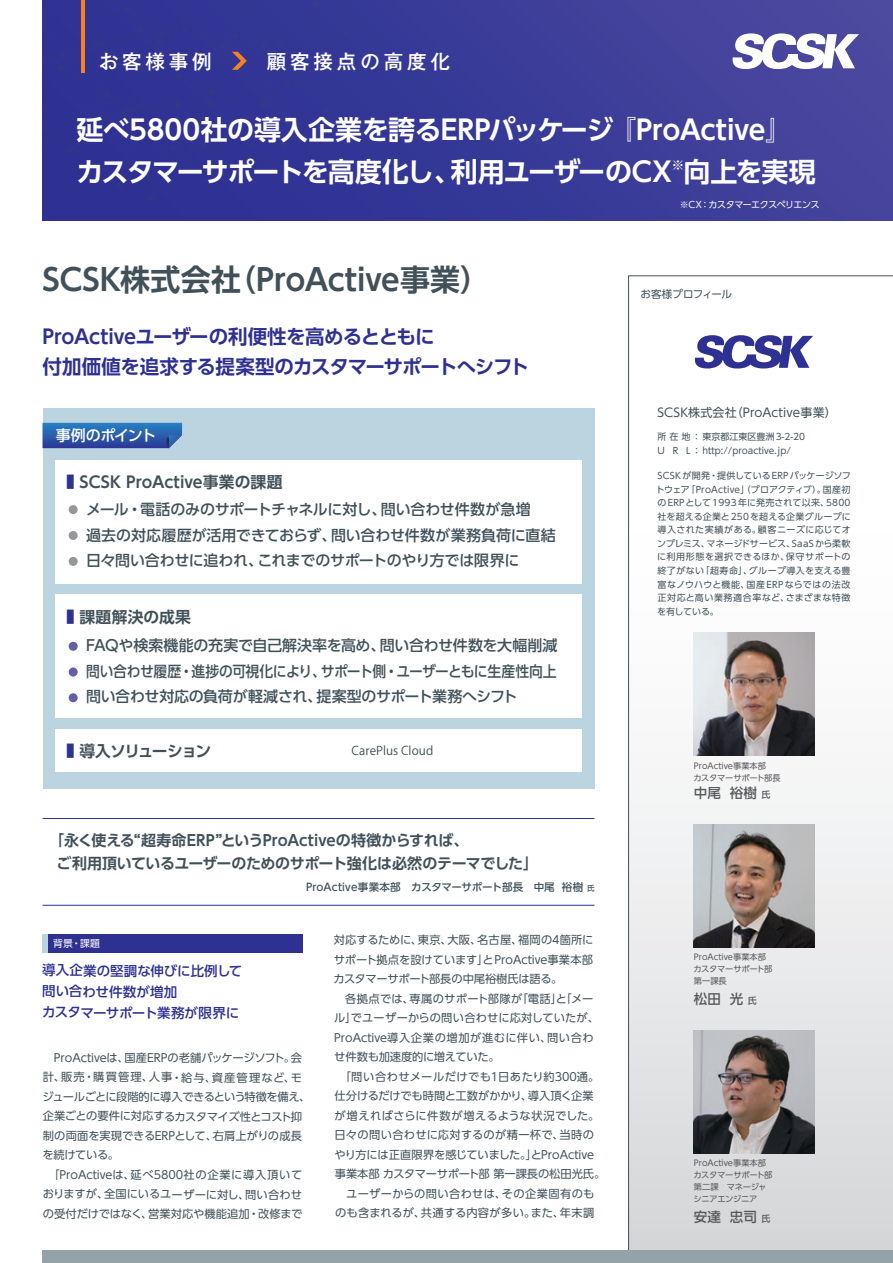
<style>
.page{position:relative;width:893px;height:1263px;background:#fff}
.page>*{position:absolute;margin:0;border:0;box-sizing:border-box;transform-origin:0 0}
.t1{font:700 30px "UD Shin Go Pr 6 N De";letter-spacing:-.005em;color:#425159}
.t2{font:700 27px/42px "UD Shin Go Pr 6 N De";letter-spacing:-.02em;color:#fff}
.t3{font:700 19.5px/30px "UD Shin Go Pr 6 N De";letter-spacing:-.025em;color:#2e3092}
.t4{font:500 19.5px "Gothic MB101 Pr 6 N";letter-spacing:.2em;color:#fff}
.t5{font:700 15.75px "UD Shin Go Pr 6 N De";color:#425159}
.t6{font:700 15.75px "UD Shin Go Pr 6 N De";letter-spacing:-.095em;color:#425159}
.t7{font:500 15px/25.5px "UD Shin Go Pr 6 N";letter-spacing:-.02em;color:#425159}
.t8{font:700 15px/22.5px "UD Shin Go Pr 6 N De";letter-spacing:-.015em;color:#425159}
.t9{font:500 15px "UD Shin Go Pr 6 N";letter-spacing:-.06em;color:#fff}
.t10{font:500 13.5px/21px "UD Shin Go Pr 6 N";letter-spacing:-.01em;color:#2e3092}
.t11{font:500 13.5px "UD Shin Go Pr 6 N";color:#57585a}
.t12{font:12px "UD Shin Go Pr 6 N";letter-spacing:.01em;color:#425159}
.t13{font:12px "Koz Go Pr 6 N";letter-spacing:.005em;color:#425159}
.t14{font:11.25px/19.5px "UD Shin Go Pr 6 N";letter-spacing:-.005em;color:#425159}
.t15{font:500 10.5px "UD Shin Go Pr 6 N";letter-spacing:.005em;color:#425159}
.t16{font:10.5px "UD Shin Go Pr 6 N";letter-spacing:-.025em;color:#425159}
.t17{font:9.75px "UD Shin Go Pr 6 N";color:#fff}
.t18{font:9px/13.5px "UD Shin Go Pr 6 N";letter-spacing:.01em;color:#425159;text-align:justify}
.t19{font:9px "UD Shin Go Pr 6 N";letter-spacing:-.04em;color:#fff}
.t20{font:8.25px/12px "UD Shin Go Pr 6 N";color:#57585a}
.s1{font-size:16.5px;color:#2e3092}
.s2{font-size:7.5px}
.s3{font-size:9px}
</style>
<div class="page">
<div style="left:43px;top:408px;width:551px;height:380px;background:#bbd4df"></div>
<div style="left:55px;top:730px;width:526px;height:42px;background:#fff"></div>
<hr style="left:43px;top:818px;width:551px;height:1px;background:#2e3092">
<hr style="left:43px;top:905px;width:551px;height:1px;background:#2e3092">
<svg style="left:628px;top:275px;width:265px;height:975px"></svg>
<div style="left:42px;top:934px;width:261px;height:18px;background:#2e3092"></div>
<div style="left:42px;top:934px;width:6px;height:18px;background:#bbd4df"></div>
<div style="left:55px;top:460px;width:526px;height:123px;background:#fff"></div>
<div style="left:69px;top:505px;width:9px;height:9px;background:#95979a;border-radius:50%"></div>
<div style="left:69px;top:531px;width:9px;height:9px;background:#95979a;border-radius:50%"></div>
<div style="left:69px;top:557px;width:9px;height:9px;background:#95979a;border-radius:50%"></div>
<div style="left:55px;top:595px;width:526px;height:123px;background:#fff"></div>
<div style="left:69px;top:642px;width:9px;height:9px;background:#625ea9;border-radius:50%"></div>
<div style="left:69px;top:667px;width:9px;height:9px;background:#625ea9;border-radius:50%"></div>
<div style="left:69px;top:693px;width:9px;height:9px;background:#625ea9;border-radius:50%"></div>
<svg style="left:43px;top:423px;width:139px;height:25px"></svg>
<div style="left:43px;top:0;width:850px;height:220px;background:linear-gradient(to right,#292d90,#47469d)"></div>
<svg style="left:731px;top:33px;width:128px;height:36px"></svg>
<div style="left:43px;top:0;width:316px;height:202px;background:#313493"></div>
<div style="left:43px;top:1250px;width:850px;height:13px;background:#94a2aa"></div>
<h3 class="t4" style="left:99px;top:45px;width:114px">お客様事例</h3>
<h3 class="t4" style="left:267px;top:45px;width:185px">顧客接点の高度化</h3>
<h2 class="t2" style="left:77px;top:108px;width:741px">延べ5800社の導入企業を誇るERPパッケージ 『ProActive』カスタマーサポートを高度化し、利用ユーザーのCX<sup>※</sup>向上を実現</h2>
<h1 class="t1" style="left:43px;top:255px;width:449px">SCSK株式会社（ProActive事業）</h1>
<h3 class="t3" style="left:43px;top:321px;width:488px">ProActiveユーザーの利便性を高めるとともに<br>付加価値を追求する提案型のカスタマーサポートへシフト</h3>
<h3 class="t9" style="left:56px;top:423px;width:102px">事例のポイント</h3>
<h3 class="t5" style="left:66px;top:469px;width:218px"><span class="s1">■</span> SCSK ProActive事業の課題</h3>
<h3 class="t7" style="left:86px;top:496px;width:471px">メール・電話のみのサポートチャネルに対し、問い合わせ件数が急増<br>過去の対応履歴が活用できておらず、問い合わせ件数が業務負荷に直結日々問い合わせに追われ、これまでのサポートのやり方では限界に</h3>
<h3 class="t5" style="left:66px;top:604px;width:126px"><span class="s1">■</span> 課題解決の成果</h3>
<h3 class="t7" style="left:86px;top:632px;width:473px;text-align:justify">FAQや検索機能の充実で自己解決率を高め、問い合わせ件数を大幅削減問い合わせ履歴・進捗の可視化により、サポート側・ユーザーともに生産性向上問い合わせ対応の負荷が軽減され、提案型のサポート業務へシフト</h3>
<h3 class="t6" style="left:66px;top:738px;width:146px"><span class="s1">■</span> 導入ソリューション</h3>
<p class="t13" style="left:352px;top:744px;width:83px">CarePlus Cloud</p>
<h3 class="t8" style="left:57px;top:829px;width:483px;text-indent:-8px">「永く使える“超寿命ERP”というProActiveの特徴からすれば、<br>ご利用頂いているユーザーのためのサポート強化は必然のテーマでした」</h3>
<p class="t15" style="left:306px;top:879px;width:290px">ProActive事業本部　カスタマーサポート部長　中尾 裕樹<span class="s2">氏</span></p>
<p class="t17" style="left:53px;top:936px;width:48px">背景・課題</p>
<p class="t10" style="left:42px;top:960px;width:202px">導入企業の堅調な伸びに比例して問い合わせ件数が増加<br>カスタマーサポート業務が限界に</p>
<p class="t14" style="left:42px;top:1047px;width:270px">　ProActiveは、国産ERPの老舗パッケージソフト。会計、販売・購買管理、人事・給与、資産管理など、モジュールごとに段階的に導入できるという特徴を備え、企業ごとの要件に対応するカスタマイズ性とコスト抑制の両面を実現できるERPとして、右肩上がりの成長を続けている。<br>　「ProActiveは、延べ5800社の企業に導入頂いておりますが、全国にいるユーザーに対し、問い合わせの受付だけではなく、営業対応や機能追加・改修まで</p>
<p class="t14" style="left:333px;top:930px;width:273px">対応するために、東京、大阪、名古屋、福岡の4箇所にサポート拠点を設けています」とProActive事業本部カスタマーサポート部長の中尾裕樹氏は語る。<br>　各拠点では、専属のサポート部隊が「電話」と「メール」でユーザーからの問い合わせに応対していたが、<br>ProActive導入企業の増加が進むに伴い、問い合わせ件数も加速度的に増えていた。<br>　「問い合わせメールだけでも1日あたり約300通。仕分けるだけでも時間と工数がかかり、導入頂く企業が増えればさらに件数が増えるような状況でした。日々の問い合わせに応対するのが精一杯で、当時のやり方には正直限界を感じていました。」とProActive事業本部 カスタマーサポート部 第一課長の松田光氏。　ユーザーからの問い合わせは、その企業固有のものも含まれるが、共通する内容が多い。また、年末調</p>
<p class="t19" style="left:680px;top:197px;width:142px">※CX：カスタマーエクスペリエンス</p>
<p class="t16" style="left:640px;top:285px;width:93px">お客様プロフィール</p>
<p class="t12" style="left:657px;top:403px;width:181px">SCSK株式会社（ProActive事業）</p>
<p class="t18" style="left:657px;top:429px;width:149px;line-height:14.1px">所在地：東京都江東区豊洲3-2-20<br>U R L ：http://proactive.jp/</p>
<p class="t18" style="left:656px;top:469px;width:197px">SCSKが開発・提供しているERPパッケージソフトウェア「ProActive」（プロアクティブ）。国産初のERPとして1993年に発売されて以来、5800社を超える企業と250を超える企業グループに導入された実績がある。顧客ニーズに応じてオンプレミス、マネージドサービス、SaaSから柔軟に利用形態を選択できるほか、保守サポートの終了がない「超寿命」、グループ導入を支える豊富なノウハウと機能、国産ERPならではの法改正対応と高い業務適合率など、さまざまな特徴を有している。</p>
<p class="t20" style="left:693px;top:760px;width:89px">ProActive事業本部<br>カスタマーサポート部長</p>
<p class="t11" style="left:694px;top:782px;width:78px">中尾 裕樹 <span class="s3">氏</span></p>
<p class="t20" style="left:693px;top:951px;width:80px">ProActive事業本部カスタマーサポート部第一課長</p>
<p class="t11" style="left:694px;top:988px;width:64px">松田 光 <span class="s3">氏</span></p>
<p class="t20" style="left:693px;top:1157px;width:80px">ProActive事業本部カスタマーサポート部第二課　マネージャシニアエンジニア</p>
<p class="t11" style="left:694px;top:1206px;width:78px">安達 忠司 <span class="s3">氏</span></p>
</div>
